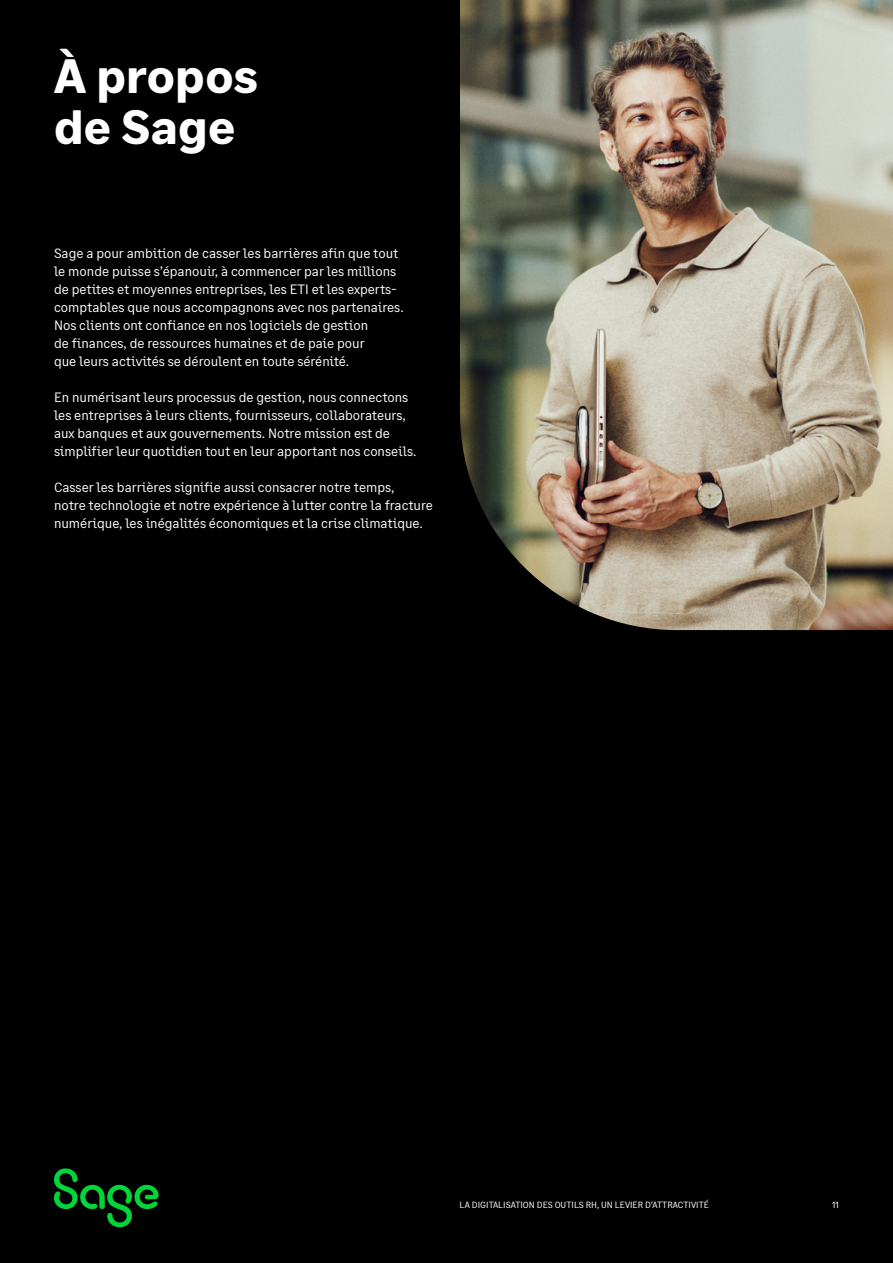
<style>
.page{position:relative;width:893px;height:1263px;background:#000}
.page>*{position:absolute;margin:0;border:0;box-sizing:border-box;transform-origin:0 0}
.t1{font:700 48px/51px "Sage Text";letter-spacing:.005em;color:#fff}
.t2{font:13.5px/18px "Sage Text";color:#fff}
.t3{font:9px "Sage Text";color:#fff}
</style>
<div class="page">
<img style="left:460px;top:0;width:433px;height:630px">
<svg style="left:54px;top:1168px;width:105px;height:59px"></svg>
<h1 class="t1" style="left:54px;top:51px;width:205px">À propos de Sage</h1>
<p class="t2" style="left:54px;top:244px;width:351px">Sage a pour ambition de casser les barrières afin que tout le monde puisse s’épanouir, à commencer par les millions de petites et moyennes entreprises, les ETI et les experts&shy;comptables que nous accompagnons avec nos partenaires.<br>Nos clients ont confiance en nos logiciels de gestion<br>de finances, de ressources humaines et de paie pour<br>que leurs activités se déroulent en toute sérénité.</p>
<p class="t2" style="left:54px;top:388px;width:364px">En numérisant leurs processus de gestion, nous connectons les entreprises à leurs clients, fournisseurs, collaborateurs, aux banques et aux gouvernements. Notre mission est de simplifier leur quotidien tout en leur apportant nos conseils.</p>
<p class="t2" style="left:54px;top:478px;width:380px">Casser les barrières signifie aussi consacrer notre temps,<br>notre technologie et notre expérience à lutter contre la fracture numérique, les inégalités économiques et la crise climatique.</p>
<p class="t3" style="left:460px;top:1200px;width:251px">LA DIGITALISATION DES OUTILS RH, UN LEVIER D’ATTRACTIVITÉ</p>
<p class="t3" style="left:832px;top:1200px;width:8px">11</p>
</div>
